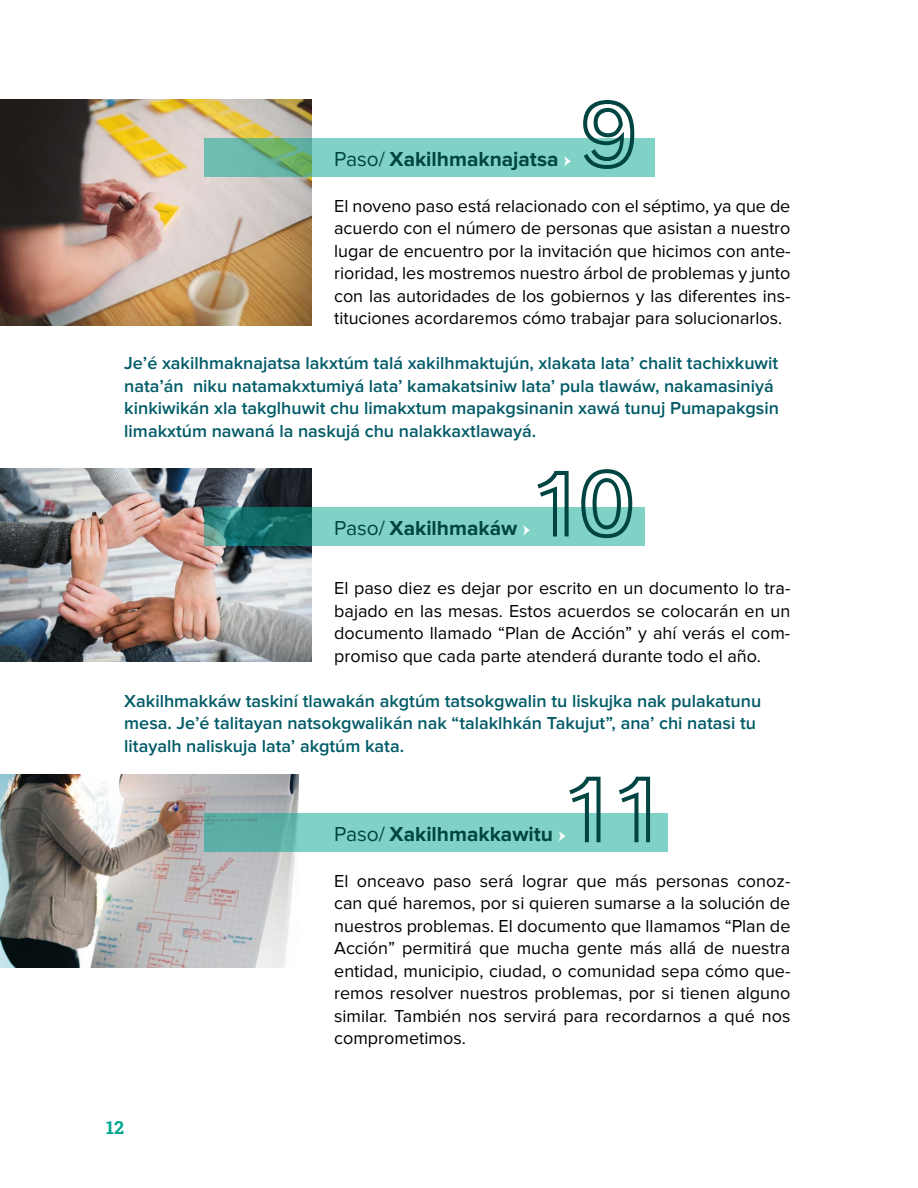
<style>
.page{position:relative;width:918px;height:1188px;background:#fff}
.page>*{position:absolute;margin:0;border:0;box-sizing:border-box;transform-origin:0 0}
.t1{font:84px "Train One";color:#004542}
.t2{font:700 21px "Proxima Nova";color:#004542}
.t3{font:18px/22.5px "Proxima Nova";color:#000;text-align:justify}
.t4{font:600 18px/22.5px "Proxima Nova";color:#005b67}
.t5{font:18px "Roboto Slab";color:#00a590}
.s1{font-weight:400}
.s2{font-family:"Minion Pro";font-weight:400;font-size:18px;color:#fff}
</style>
<div class="page">
<img style="left:0;top:99px;width:312px;height:226px">
<img style="left:0;top:468px;width:312px;height:194px">
<img style="left:0;top:774px;width:299px;height:193px">
<svg style="left:204px;top:138px;width:450px;height:39px;fill:#80d2c7"></svg>
<svg style="left:204px;top:507px;width:441px;height:39px;fill:#80d2c7"></svg>
<svg style="left:204px;top:813px;width:464px;height:39px;fill:#80d2c7"></svg>
<p class="t2" style="left:334px;top:149px;width:239px"><span class="s1">Paso/</span> Xakilhmaknajatsa <span class="s2">→</span></p>
<h1 class="t1" style="left:580px;top:78px;width:59px">9</h1>
<p class="t3" style="left:334px;top:195px;width:458px">El noveno paso está relacionado con el séptimo, ya que de acuerdo con el número de personas que asistan a nuestro lugar de encuentro por la invitación que hicimos con ante&shy;rioridad, les mostremos nuestro árbol de problemas y junto con las autoridades de los gobiernos y las diferentes ins&shy;tituciones acordaremos cómo trabajar para solucionarlos.</p>
<p class="t4" style="left:124px;top:353px;width:656px">Je’é xakilhmaknajatsa lakxtúm talá xakilhmaktujún, xlakata lata’ chalit tachixkuwit nata’án niku natamakxtumiyá lata’ kamakatsiniw lata’ pula tlawáw, nakamasiniyá kinkiwikán xla takglhuwit chu limakxtum mapakgsinanin xawá tunuj Pumapakgsin limakxtúm nawaná la naskujá chu nalakkaxtlawayá.</p>
<h1 class="t1" style="left:528px;top:447px;width:109px">10</h1>
<p class="t2" style="left:334px;top:519px;width:198px"><span class="s1">Paso/</span> Xakilhmakáw <span class="s2">→</span></p>
<p class="t3" style="left:334px;top:578px;width:458px">El paso diez es dejar por escrito en un documento lo tra&shy;bajado en las mesas. Estos acuerdos se colocarán en un documento llamado “Plan de Acción” y ahí verás el com&shy;promiso que cada parte atenderá durante todo el año.</p>
<p class="t4" style="left:124px;top:690px;width:638px">Xakilhmakkáw taskiní tlawakán akgtúm tatsokgwalin tu liskujka nak pulakatunu mesa. Je’é talitayan natsokgwalikán nak “talaklhkán Takujut”, ana’ chi natasi tu litayalh naliskuja lata’ akgtúm kata.</p>
<h1 class="t1" style="left:560px;top:753px;width:109px">11</h1>
<p class="t2" style="left:334px;top:824px;width:233px"><span class="s1">Paso/</span> Xakilhmakkawitu <span class="s2">→</span></p>
<p class="t5" style="left:106px;top:1115px;width:19px">12</p>
<p class="t3" style="left:334px;top:870px;width:458px">El onceavo paso será lograr que más personas conoz&shy;can qué haremos, por si quieren sumarse a la solución de nuestros problemas. El documento que llamamos “Plan de Acción” permitirá que mucha gente más allá de nuestra entidad, municipio, ciudad, o comunidad sepa cómo que&shy;remos resolver nuestros problemas, por si tienen alguno similar. También nos servirá para recordarnos a qué nos comprometimos.</p>
</div>
